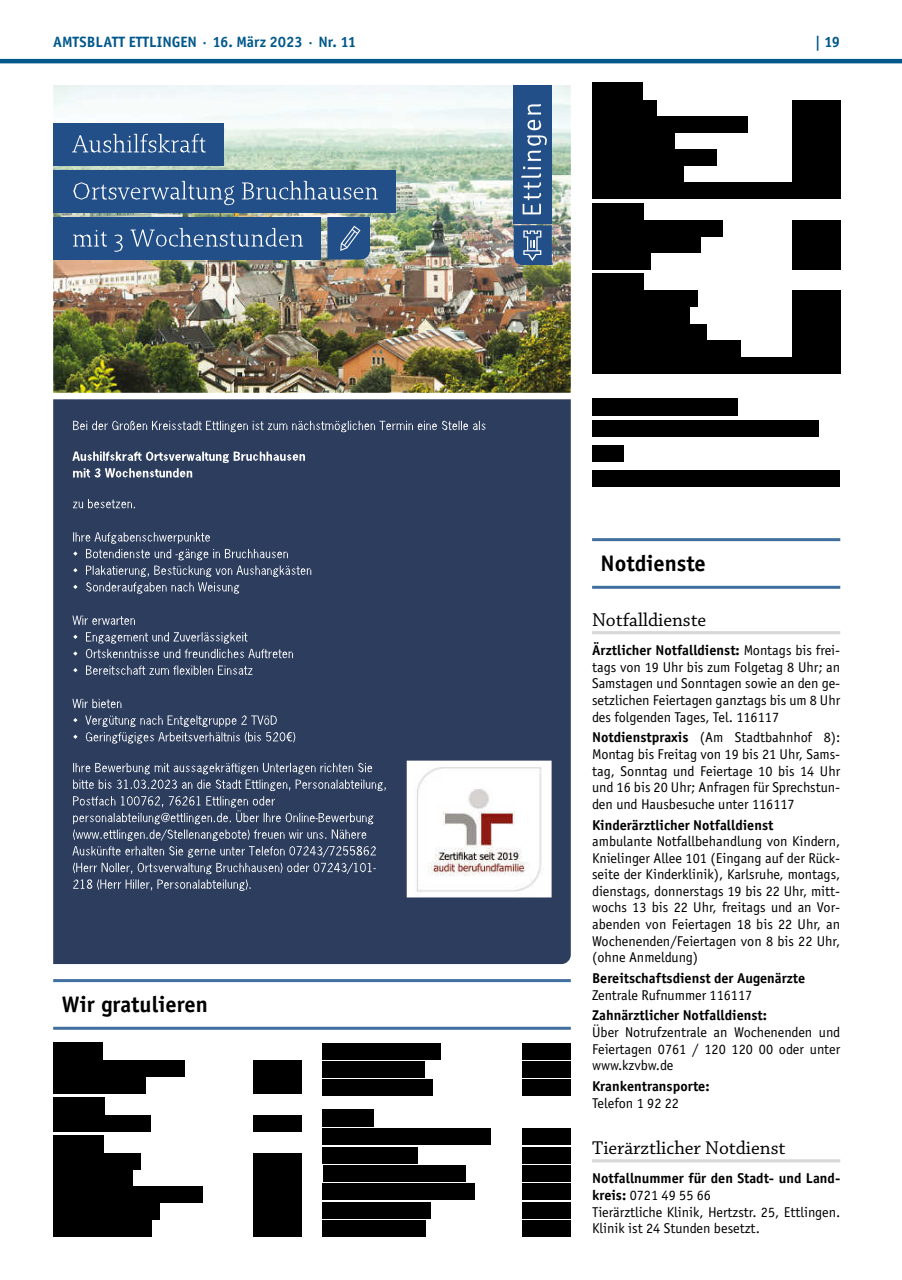
<style>
.page{position:relative;width:902px;height:1280px;background:#fff}
.page>*{position:absolute;margin:0;border:0;box-sizing:border-box;transform-origin:0 0}
.t1{font:700 22.5px "Officina Sans";color:#000}
.t2{font:19.5px "Chaparral Pro";color:#000}
.t3{font:700 15px "Officina Sans";color:#00588b}
.t4{font:14.25px/16.5px "Officina Sans";color:#000;text-align:justify}
.t5{font:700 14.25px "Officina Sans";color:#000}
.s1{font-weight:700}
</style>
<div class="page">
<hr style="left:0;top:59px;width:901px;height:4px;background:#00588b">
<hr style="left:592px;top:538px;width:248px;height:3px;background:#406f9d">
<hr style="left:592px;top:586px;width:248px;height:3px;background:#406f9d">
<hr style="left:592px;top:631px;width:248px;height:3px;background:#d8d8d9">
<hr style="left:592px;top:1159px;width:248px;height:3px;background:#d8d8d9">
<div style="left:53px;top:399px;width:517px;height:565px;background:#2d3d5d"></div>
<svg style="left:73px;top:421px;width:412px;height:11px;background:#58647e"></svg>
<svg style="left:72px;top:451px;width:233px;height:27px;background:#58657e"></svg>
<svg style="left:73px;top:499px;width:62px;height:9px"></svg>
<svg style="left:73px;top:532px;width:215px;height:28px;background:#495773"></svg>
<svg style="left:73px;top:566px;width:238px;height:28px;background:#4a5773"></svg>
<svg style="left:72px;top:615px;width:63px;height:10px"></svg>
<svg style="left:73px;top:632px;width:220px;height:26px;background:#4d5b76"></svg>
<svg style="left:73px;top:665px;width:179px;height:10px;background:#5c6881"></svg>
<svg style="left:72px;top:699px;width:49px;height:9px"></svg>
<svg style="left:73px;top:715px;width:222px;height:29px;background:#4d5b76"></svg>
<svg style="left:72px;top:763px;width:314px;height:128px;background:#475571"></svg>
<img style="left:406px;top:761px;width:145px;height:136px">
<img style="left:53px;top:85px;width:517px;height:308px">
<div style="left:53px;top:123px;width:170px;height:42px;background:#224f88"></div>
<svg style="left:72px;top:134px;width:134px;height:19px"></svg>
<div style="left:53px;top:170px;width:343px;height:42px;background:#224f88"></div>
<svg style="left:73px;top:181px;width:305px;height:24px"></svg>
<div style="left:53px;top:217px;width:268px;height:43px;background:#224f88"></div>
<svg style="left:73px;top:228px;width:230px;height:24px"></svg>
<svg style="left:327px;top:217px;width:43px;height:43px;background:#325b8f"></svg>
<div style="left:513px;top:85px;width:38px;height:138px;background:#224f88"></div>
<svg style="left:513px;top:225px;width:38px;height:40px;background:#406695"></svg>
<svg style="left:527px;top:104px;width:14px;height:10px"></svg>
<svg style="left:521px;top:120px;width:26px;height:94px"></svg>
<hr style="left:53px;top:979px;width:517px;height:3px;background:#406f9d">
<hr style="left:53px;top:1027px;width:517px;height:3px;background:#406f9d">
<div style="left:53px;top:1043px;width:49px;height:17px;background:#000"></div>
<div style="left:53px;top:1060px;width:132px;height:17px;background:#000"></div>
<div style="left:253px;top:1060px;width:48px;height:17px;background:#000"></div>
<div style="left:53px;top:1077px;width:92px;height:17px;background:#000"></div>
<div style="left:253px;top:1077px;width:48px;height:17px;background:#000"></div>
<div style="left:53px;top:1097px;width:51px;height:18px;background:#000"></div>
<div style="left:53px;top:1115px;width:97px;height:16px;background:#000"></div>
<div style="left:253px;top:1115px;width:48px;height:16px;background:#000"></div>
<div style="left:53px;top:1135px;width:51px;height:18px;background:#000"></div>
<div style="left:53px;top:1153px;width:88px;height:16px;background:#000"></div>
<div style="left:253px;top:1153px;width:48px;height:16px;background:#000"></div>
<div style="left:53px;top:1169px;width:79px;height:17px;background:#000"></div>
<div style="left:253px;top:1169px;width:48px;height:17px;background:#000"></div>
<div style="left:53px;top:1186px;width:149px;height:17px;background:#000"></div>
<div style="left:253px;top:1186px;width:48px;height:17px;background:#000"></div>
<div style="left:53px;top:1203px;width:106px;height:17px;background:#000"></div>
<div style="left:253px;top:1203px;width:48px;height:17px;background:#000"></div>
<div style="left:53px;top:1220px;width:99px;height:17px;background:#000"></div>
<div style="left:253px;top:1220px;width:48px;height:17px;background:#000"></div>
<div style="left:322px;top:1043px;width:119px;height:16px;background:#000"></div>
<div style="left:522px;top:1043px;width:48px;height:16px;background:#000"></div>
<div style="left:322px;top:1061px;width:102px;height:17px;background:#000"></div>
<div style="left:522px;top:1061px;width:48px;height:17px;background:#000"></div>
<div style="left:322px;top:1079px;width:111px;height:17px;background:#000"></div>
<div style="left:522px;top:1079px;width:48px;height:17px;background:#000"></div>
<div style="left:322px;top:1110px;width:52px;height:17px;background:#000"></div>
<div style="left:322px;top:1129px;width:168px;height:16px;background:#000"></div>
<div style="left:522px;top:1129px;width:48px;height:16px;background:#000"></div>
<div style="left:322px;top:1147px;width:96px;height:16px;background:#000"></div>
<div style="left:522px;top:1147px;width:48px;height:16px;background:#000"></div>
<div style="left:322px;top:1165px;width:143px;height:17px;background:#000"></div>
<div style="left:522px;top:1165px;width:48px;height:17px;background:#000"></div>
<div style="left:322px;top:1183px;width:153px;height:17px;background:#000"></div>
<div style="left:522px;top:1183px;width:48px;height:17px;background:#000"></div>
<div style="left:322px;top:1202px;width:109px;height:16px;background:#000"></div>
<div style="left:522px;top:1202px;width:48px;height:16px;background:#000"></div>
<div style="left:322px;top:1220px;width:104px;height:17px;background:#000"></div>
<div style="left:522px;top:1220px;width:48px;height:17px;background:#000"></div>
<div style="left:592px;top:83px;width:51px;height:17px;background:#000"></div>
<div style="left:592px;top:100px;width:65px;height:16px;background:#000"></div>
<div style="left:791px;top:100px;width:49px;height:16px;background:#000"></div>
<div style="left:592px;top:116px;width:155px;height:17px;background:#000"></div>
<div style="left:791px;top:116px;width:49px;height:17px;background:#000"></div>
<div style="left:592px;top:133px;width:82px;height:17px;background:#000"></div>
<div style="left:791px;top:133px;width:49px;height:17px;background:#000"></div>
<div style="left:592px;top:149px;width:124px;height:17px;background:#000"></div>
<div style="left:791px;top:149px;width:49px;height:17px;background:#000"></div>
<div style="left:592px;top:166px;width:91px;height:17px;background:#000"></div>
<div style="left:791px;top:166px;width:49px;height:17px;background:#000"></div>
<div style="left:592px;top:183px;width:248px;height:16px;background:#000"></div>
<div style="left:592px;top:203px;width:51px;height:17px;background:#000"></div>
<div style="left:592px;top:220px;width:130px;height:17px;background:#000"></div>
<div style="left:791px;top:220px;width:49px;height:17px;background:#000"></div>
<div style="left:592px;top:237px;width:108px;height:16px;background:#000"></div>
<div style="left:791px;top:237px;width:49px;height:16px;background:#000"></div>
<div style="left:592px;top:253px;width:59px;height:17px;background:#000"></div>
<div style="left:791px;top:253px;width:49px;height:17px;background:#000"></div>
<div style="left:592px;top:273px;width:51px;height:18px;background:#000"></div>
<div style="left:592px;top:290px;width:105px;height:17px;background:#000"></div>
<div style="left:791px;top:290px;width:49px;height:17px;background:#000"></div>
<div style="left:592px;top:307px;width:97px;height:17px;background:#000"></div>
<div style="left:791px;top:307px;width:49px;height:17px;background:#000"></div>
<div style="left:592px;top:324px;width:114px;height:16px;background:#000"></div>
<div style="left:791px;top:324px;width:49px;height:16px;background:#000"></div>
<div style="left:592px;top:340px;width:148px;height:17px;background:#000"></div>
<div style="left:791px;top:340px;width:49px;height:17px;background:#000"></div>
<div style="left:592px;top:357px;width:248px;height:16px;background:#000"></div>
<div style="left:592px;top:398px;width:145px;height:18px;background:#000"></div>
<div style="left:592px;top:420px;width:226px;height:16px;background:#000"></div>
<div style="left:592px;top:445px;width:32px;height:16px;background:#000"></div>
<div style="left:592px;top:470px;width:247px;height:17px;background:#000"></div>
<p class="t3" style="left:53px;top:32px;width:304px">AMTSBLATT ETTLINGEN · 16. März 2023 · Nr. 11</p>
<p class="t3" style="left:814px;top:32px;width:27px">| 19</p>
<h1 class="t1" style="left:62px;top:990px;width:148px">Wir gratulieren</h1>
<h1 class="t1" style="left:600px;top:549px;width:107px">Notdienste</h1>
<h2 class="t2" style="left:592px;top:609px;width:116px">Notfalldienste</h2>
<p class="t4" style="left:592px;top:642px;width:250px"><span class="s1">Ärztlicher Notfalldienst:</span> Montags bis frei&shy;tags von 19 Uhr bis zum Folgetag 8 Uhr; an Samstagen und Sonntagen sowie an den ge&shy;setzlichen Feiertagen ganztags bis um 8 Uhr des folgenden Tages, Tel. 116117</p>
<p class="t4" style="left:592px;top:729px;width:250px"><span class="s1">Notdienstpraxis</span> (Am Stadtbahnhof 8):<br>Montag bis Freitag von 19 bis 21 Uhr, Sams&shy;tag, Sonntag und Feiertage 10 bis 14 Uhr und 16 bis 20 Uhr; Anfragen für Sprechstun&shy;den und Hausbesuche unter 116117</p>
<p class="t5" style="left:592px;top:816px;width:183px">Kinderärztlicher Notfalldienst</p>
<p class="t4" style="left:592px;top:833px;width:250px">ambulante Notfallbehandlung von Kindern, Knielinger Allee 101 (Eingang auf der Rück&shy;seite der Kinderklinik), Karlsruhe, montags, dienstags, donnerstags 19 bis 22 Uhr, mitt&shy;wochs 13 bis 22 Uhr, freitags und an Vor&shy;abenden von Feiertagen 18 bis 22 Uhr, an Wochenenden/Feiertagen von 8 bis 22 Uhr, (ohne Anmeldung)</p>
<p class="t5" style="left:592px;top:969px;width:215px">Bereitschaftsdienst der Augenärzte</p>
<p class="t4" style="left:592px;top:986px;width:162px">Zentrale Rufnummer 116117</p>
<p class="t5" style="left:592px;top:1007px;width:176px">Zahnärztlicher Notfalldienst:</p>
<p class="t4" style="left:592px;top:1024px;width:250px">Über Notrufzentrale an Wochenenden und Feiertagen 0761 / 120 120 00 oder unter www.kzvbw.de</p>
<p class="t5" style="left:592px;top:1077px;width:119px">Krankentransporte:</p>
<p class="t4" style="left:592px;top:1094px;width:88px">Telefon 1 92 22</p>
<h2 class="t2" style="left:592px;top:1137px;width:195px">Tierärztlicher Notdienst</h2>
<p class="t4" style="left:592px;top:1170px;width:250px;text-align:left"><span class="s1">Notfallnummer für den Stadt- und Land&shy;kreis:</span> 0721 49 55 66<br>Tierärztliche Klinik, Hertzstr. 25, Ettlingen.<br>Klinik ist 24 Stunden besetzt.</p>
</div>
